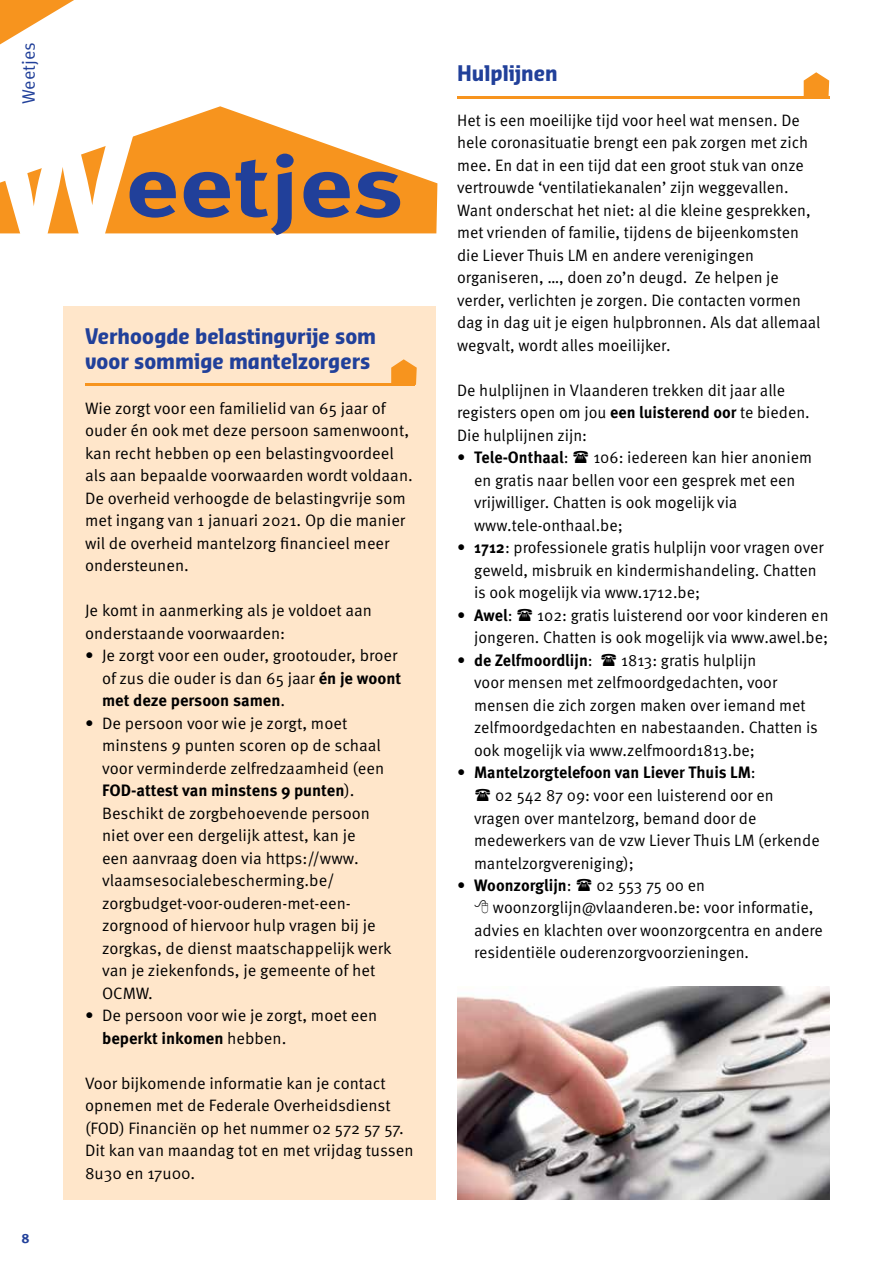
<style>
.page{position:relative;width:893px;height:1263px;background:#fff}
.page>*{position:absolute;margin:0;border:0;box-sizing:border-box;transform-origin:0 0}
.t1{font:700 85.2px "Meta OT";color:#21409a;scale:1.23 1}
.t2{font:700 21px/24px "Sansa Con Pro";color:#21409a}
.t3{font:18px "Meta OT Norm";letter-spacing:-.005em;color:#21409a}
.t4{font:16.5px/22.5px "Meta OT Norm";color:#000}
.t5{font:700 16.5px "Meta OT";color:#000}
.t6{font:700 13.5px "Meta OT";color:#21409a}
.s1{font-size:141.15px;color:#fff}
.s2{font-family:"Meta OT";font-weight:700}
.s3{font-family:"Meta OT Norm";font-weight:400}
</style>
<div class="page">
<div style="left:64px;top:306px;width:372px;height:893px;background:#ffe6ca"></div>
<svg style="left:0;top:0;width:74px;height:44px"></svg>
<svg style="left:0;top:106px;width:437px;height:127px;fill:#f7941e"></svg>
<svg style="left:391px;top:359px;width:26px;height:26px"></svg>
<hr style="left:85px;top:384px;width:330px;height:2px;background:#f7941e">
<svg style="left:804px;top:72px;width:25px;height:25px"></svg>
<hr style="left:457px;top:97px;width:372px;height:2px;background:#f7941e">
<img style="left:457px;top:986px;width:372px;height:213px">
<p class="t3" style="left:18px;top:104px;width:63px;rotate:-90deg">Weetjes</p>
<h1 class="t1" style="left:-9px;top:133px;width:337px"><span class="s1">W</span>eetjes</h1>
<p class="t6" style="left:21px;top:1230px;width:10px">8</p>
<p class="t2" style="left:85px;top:325px;width:293px">Verhoogde belastingvrije som voor sommige mantelzorgers</p>
<p class="t4" style="left:85px;top:397px;width:329px">Wie zorgt voor een familielid van 65 jaar of ouder én ook met deze persoon samenwoont, kan recht hebben op een belastingvoordeel als aan bepaalde voorwaarden wordt voldaan.<br>De overheid verhoogde de belastingvrije som met ingang van 1 januari 2021. Op die manier wil de overheid mantelzorg financieel meer ondersteunen.</p>
<p class="t4" style="left:85px;top:599px;width:289px">Je komt in aanmerking als je voldoet aan onderstaande voorwaarden:</p>
<p class="t4" style="left:85px;top:644px;width:318px;text-align:right">• Je zorgt voor een ouder, grootouder, broer of zus die ouder is dan 65 jaar <span class="s2">én je woont</span></p>
<p class="t5" style="left:102px;top:690px;width:185px">met deze persoon samen<span class="s3">.</span></p>
<p class="t4" style="left:102px;top:712px;width:284px;text-indent:-17px">• De persoon voor wie je zorgt, moet minstens 9 punten scoren op de schaal voor verminderde zelfredzaamheid (een</p>
<p class="t5" style="left:102px;top:780px;width:254px">FOD-attest van minstens 9 punten<span class="s3">).</span></p>
<p class="t4" style="left:102px;top:802px;width:291px">Beschikt de zorgbehoevende persoon niet over een dergelijk attest, kan je<br>een aanvraag doen via https://www. vlaamsesocialebescherming.be/ zorgbudget-voor-ouderen-met-een&shy;zorgnood of hiervoor hulp vragen bij je zorgkas, de dienst maatschappelijk werk van je ziekenfonds, je gemeente of het OCMW.</p>
<p class="t4" style="left:85px;top:1004px;width:294px">• De persoon voor wie je zorgt, moet een</p>
<p class="t5" style="left:102px;top:1027px;width:186px">beperkt inkomen <span class="s3">hebben.</span></p>
<p class="t4" style="left:85px;top:1072px;width:330px">Voor bijkomende informatie kan je contact opnemen met de Federale Overheidsdienst (FOD) Financiën op het nummer 02 572 57 57.<br>Dit kan van maandag tot en met vrijdag tussen 8u30 en 17u00.</p>
<p class="t2" style="left:457px;top:61px;width:102px">Hulplijnen</p>
<p class="t4" style="left:457px;top:109px;width:365px">Het is een moeilijke tijd voor heel wat mensen. De hele coronasituatie brengt een pak zorgen met zich mee. En dat in een tijd dat een groot stuk van onze vertrouwde ‘ventilatiekanalen’ zijn weggevallen.<br>Want onderschat het niet: al die kleine gesprekken, met vrienden of familie, tijdens de bijeenkomsten die Liever Thuis LM en andere verenigingen organiseren, …, doen zo’n deugd. Ze helpen je verder, verlichten je zorgen. Die contacten vormen dag in dag uit je eigen hulpbronnen. Als dat allemaal wegvalt, wordt alles moeilijker.</p>
<p class="t4" style="left:457px;top:379px;width:354px">De hulplijnen in Vlaanderen trekken dit jaar alle registers open om jou <span class="s2">een luisterend oor</span> te bieden.<br>Die hulplijnen zijn:</p>
<p class="t5" style="left:457px;top:447px;width:113px"><span class="s3">•</span> Tele-Onthaal<span class="s3">:</span></p>
<p class="t4" style="left:474px;top:447px;width:340px;text-indent:119px">106: iedereen kan hier anoniem en gratis naar bellen voor een gesprek met een vrijwilliger. Chatten is ook mogelijk via www.tele-onthaal.be;</p>
<p class="t4" style="left:474px;top:537px;width:351px;text-indent:-17px">• <span class="s2">1712</span>: professionele gratis hulplijn voor vragen over geweld, misbruik en kindermishandeling. Chatten is ook mogelijk via www.1712.be;</p>
<p class="t5" style="left:457px;top:605px;width:57px"><span class="s3">•</span> Awel<span class="s3">:</span></p>
<p class="t4" style="left:474px;top:604px;width:356px;text-align:right">102: gratis luisterend oor voor kinderen en jongeren. Chatten is ook mogelijk via www.awel.be;</p>
<p class="t5" style="left:457px;top:650px;width:137px"><span class="s3">•</span> de Zelfmoordlijn<span class="s3">:</span></p>
<p class="t4" style="left:474px;top:649px;width:345px;text-indent:147px">1813: gratis hulplijn<br>voor mensen met zelfmoordgedachten, voor mensen die zich zorgen maken over iemand met zelfmoordgedachten en nabestaanden. Chatten is ook mogelijk via www.zelfmoord1813.be;</p>
<p class="t5" style="left:457px;top:762px;width:300px"><span class="s3">•</span> Mantelzorgtelefoon van Liever Thuis LM<span class="s3">:</span></p>
<p class="t4" style="left:474px;top:784px;width:347px;text-indent:21px">02 542 87 09: voor een luisterend oor en vragen over mantelzorg, bemand door de medewerkers van de vzw Liever Thuis LM (erkende mantelzorgvereniging);</p>
<p class="t5" style="left:457px;top:875px;width:116px"><span class="s3">•</span> Woonzorglijn<span class="s3">:</span></p>
<p class="t4" style="left:596px;top:874px;width:110px">02 553 75 00 en</p>
<p class="t4" style="left:493px;top:897px;width:322px">woonzorglijn@vlaanderen.be: voor informatie,</p>
<p class="t4" style="left:474px;top:919px;width:350px">advies en klachten over woonzorgcentra en andere</p>
<p class="t4" style="left:474px;top:942px;width:276px">residentiële ouderenzorgvoorzieningen.</p>
</div>
